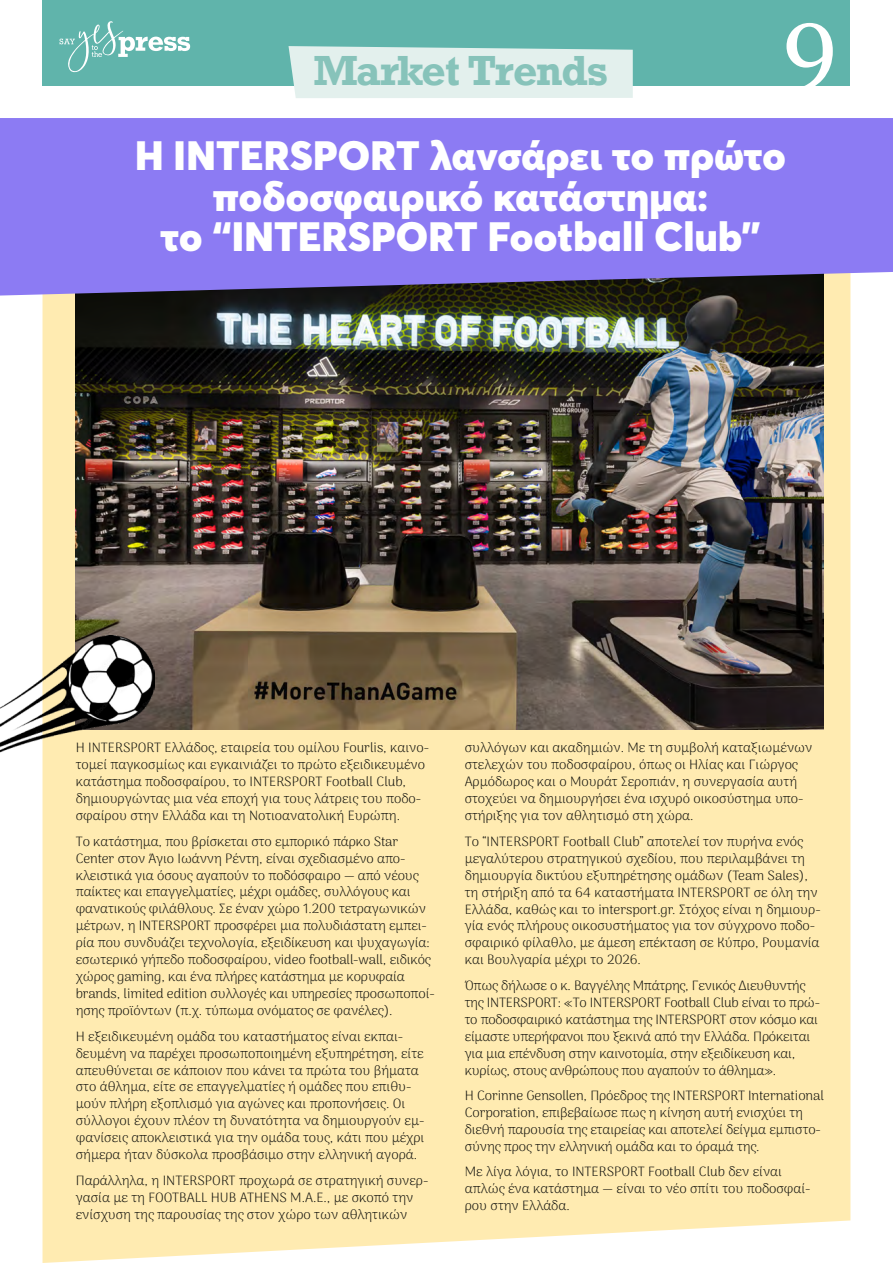
<style>
.page{position:relative;width:893px;height:1263px;background:#fff}
.page>*{position:absolute;margin:0;border:0;box-sizing:border-box;transform-origin:0 0}
.t1{font:97.5px "Georgia";color:#fff}
.t2{font:900 40.5px/40.5px "Averta";letter-spacing:.01em;color:#fff;text-align:center}
.t3{font:700 39.6px "Rockwell";letter-spacing:-.035em;color:#87c3ba}
.t4{font:100 13.5px/17px "Arima";color:#12120d}
</style>
<div class="page">
<div style="left:43px;top:296px;width:807px;height:967px;background:#ffebb1"></div>
<img style="left:76px;top:296px;width:748px;height:433px">
<div style="left:43px;top:0;width:807px;height:85px;background:#60b4ab"></div>
<svg style="left:60px;top:21px;width:130px;height:51px"></svg>
<svg style="left:0;top:118px;width:893px;height:178px;background:#8676e5"></svg>
<div style="left:288px;top:46px;width:345px;height:52px;background:#e3f0ed"></div>
<img style="left:0;top:636px;width:154px;height:145px">
<h3 class="t3" style="left:313px;top:45px;width:296px">Market Trends</h3>
<h1 class="t1" style="left:782px;top:-29px;width:57px">9</h1>
<h2 class="t2" style="left:135px;top:135px;width:652px">Η INTERSPORT λανσάρει το πρώτο ποδοσφαιρικό κατάστημα:<br>το “INTERSPORT Football Club”</h2>
<p class="t4" style="left:76px;top:739px;width:355px">Η INTERSPORT Ελλάδος, εταιρεία του ομίλου Fourlis, καινο&shy;τομεί παγκοσμίως και εγκαινιάζει το πρώτο εξειδικευμένο κατάστημα ποδοσφαίρου, το INTERSPORT Football Club, δημιουργώντας μια νέα εποχή για τους λάτρεις του ποδο&shy;σφαίρου στην Ελλάδα και τη Νοτιοανατολική Ευρώπη.</p>
<p class="t4" style="left:76px;top:832px;width:361px">Το κατάστημα, που βρίσκεται στο εμπορικό πάρκο Star Center στον Άγιο Ιωάννη Ρέντη, είναι σχεδιασμένο απο&shy;κλειστικά για όσους αγαπούν το ποδόσφαιρο — από νέους παίκτες και επαγγελματίες, μέχρι ομάδες, συλλόγους και φανατικούς φιλάθλους. Σε έναν χώρο 1.200 τετραγωνικών μέτρων, η INTERSPORT προσφέρει μια πολυδιάστατη εμπει&shy;ρία που συνδυάζει τεχνολογία, εξειδίκευση και ψυχαγωγία: εσωτερικό γήπεδο ποδοσφαίρου, video football-wall, ειδικός χώρος gaming, και ένα πλήρες κατάστημα με κορυφαία brands, limited edition συλλογές και υπηρεσίες προσωποποί&shy;ησης προϊόντων (π.χ. τύπωμα ονόματος σε φανέλες).</p>
<p class="t4" style="left:76px;top:1027px;width:350px">Η εξειδικευμένη ομάδα του καταστήματος είναι εκπαι&shy;δευμένη να παρέχει προσωποποιημένη εξυπηρέτηση, είτε απευθύνεται σε κάποιον που κάνει τα πρώτα του βήματα στο άθλημα, είτε σε επαγγελματίες ή ομάδες που επιθυ&shy;μούν πλήρη εξοπλισμό για αγώνες και προπονήσεις. Οι σύλλογοι έχουν πλέον τη δυνατότητα να δημιουργούν εμ&shy;φανίσεις αποκλειστικά για την ομάδα τους, κάτι που μέχρι σήμερα ήταν δύσκολα προσβάσιμο στην ελληνική αγορά.</p>
<p class="t4" style="left:76px;top:1171px;width:354px">Παράλληλα, η INTERSPORT προχωρά σε στρατηγική συνερ&shy;γασία με τη FOOTBALL HUB ATHENS Μ.Α.Ε., με σκοπό την ενίσχυση της παρουσίας της στον χώρο των αθλητικών</p>
<p class="t4" style="left:465px;top:739px;width:349px">συλλόγων και ακαδημιών. Με τη συμβολή καταξιωμένων στελεχών του ποδοσφαίρου, όπως οι Ηλίας και Γιώργος Αρμόδωρος και ο Μουράτ Σεροπιάν, η συνεργασία αυτή στοχεύει να δημιουργήσει ένα ισχυρό οικοσύστημα υπο&shy;στήριξης για τον αθλητισμό στη χώρα.</p>
<p class="t4" style="left:465px;top:832px;width:357px">Το “INTERSPORT Football Club” αποτελεί τον πυρήνα ενός μεγαλύτερου στρατηγικού σχεδίου, που περιλαμβάνει τη δημιουργία δικτύου εξυπηρέτησης ομάδων (Team Sales), τη στήριξη από τα 64 καταστήματα INTERSPORT σε όλη την Ελλάδα, καθώς και το intersport.gr. Στόχος είναι η δημιουρ&shy;γία ενός πλήρους οικοσυστήματος για τον σύγχρονο ποδο&shy;σφαιρικό φίλαθλο, με άμεση επέκταση σε Κύπρο, Ρουμανία και Βουλγαρία μέχρι το 2026.</p>
<p class="t4" style="left:465px;top:977px;width:357px">Όπως δήλωσε ο κ. Βαγγέλης Μπάτρης, Γενικός Διευθυντής της INTERSPORT: «Το INTERSPORT Football Club είναι το πρώ&shy;το ποδοσφαιρικό κατάστημα της INTERSPORT στον κόσμο και είμαστε υπερήφανοι που ξεκινά από την Ελλάδα. Πρόκειται για μια επένδυση στην καινοτομία, στην εξειδίκευση και, κυρίως, στους ανθρώπους που αγαπούν το άθλημα».</p>
<p class="t4" style="left:465px;top:1087px;width:361px">Η Corinne Gensollen, Πρόεδρος της INTERSPORT International Corporation, επιβεβαίωσε πως η κίνηση αυτή ενισχύει τη διεθνή παρουσία της εταιρείας και αποτελεί δείγμα εμπιστο&shy;σύνης προς την ελληνική ομάδα και το όραμά της.</p>
<p class="t4" style="left:465px;top:1163px;width:347px">Με λίγα λόγια, το INTERSPORT Football Club δεν είναι απλώς ένα κατάστημα — είναι το νέο σπίτι του ποδοσφαί&shy;ρου στην Ελλάδα.</p>
</div>
